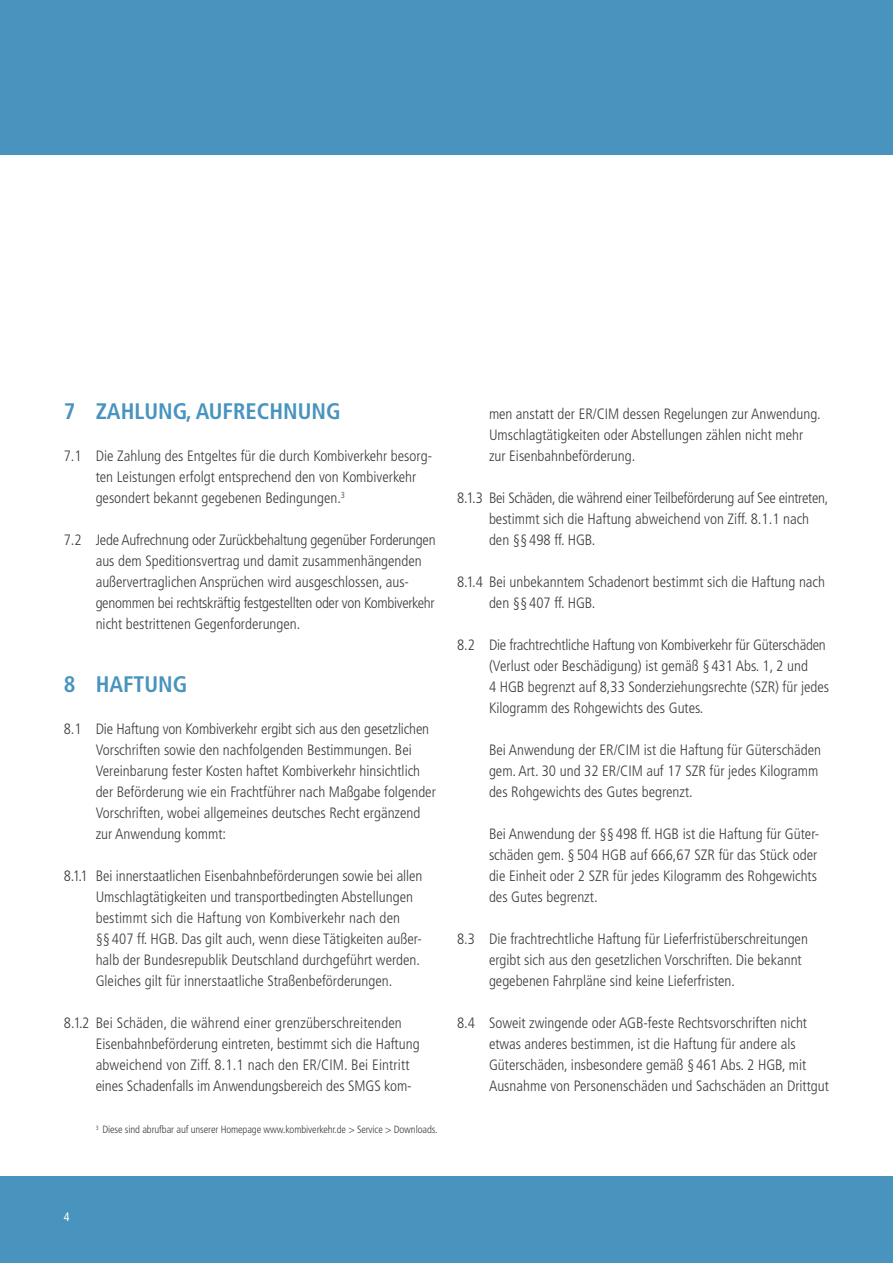
<style>
.page{position:relative;width:893px;height:1263px;background:#fff}
.page>*{position:absolute;margin:0;border:0;box-sizing:border-box;transform-origin:0 0}
.t1{font:700 condensed 22.5px "Frutiger";color:#4894bf}
.t2{font:300 condensed 15px/21px "Frutiger";color:#3e3e3f}
.t3{font:300 condensed 15px/21px "Frutiger";letter-spacing:-.02em;color:#3e3e3f}
.t4{font:condensed 12px "Frutiger";color:#fff}
.t5{font:300 condensed 10.5px "Frutiger";letter-spacing:-.01em;color:#3e3e3f}
</style>
<div class="page">
<div style="left:0;top:0;width:893px;height:155px;background:#4894bf"></div>
<div style="left:0;top:1176px;width:893px;height:87px;background:#4894bf"></div>
<h1 class="t1" style="left:64px;top:398px;width:278px">7 ZAHLUNG, AUFRECHNUNG</h1>
<p class="t2" style="left:96px;top:445px;width:338px;text-indent:-32px">7.1 Die Zahlung des Entgeltes für die durch Kombiverkehr besorg&shy;ten Leistungen erfolgt entsprechend den von Kombiverkehr gesondert bekannt gegebenen Bedingungen.<sup>3</sup></p>
<p class="t2" style="left:96px;top:529px;width:341px;text-indent:-32px">7.2 Jede Aufrechnung oder Zurückbehaltung gegenüber Forderungen aus dem Speditionsvertrag und damit zusammenhängenden außervertraglichen Ansprüchen wird ausgeschlossen, aus&shy;genommen bei rechtskräftig festgestellten oder von Kombiverkehr nicht bestrittenen Gegenforderungen.</p>
<h1 class="t1" style="left:64px;top:671px;width:125px">8 HAFTUNG</h1>
<p class="t2" style="left:96px;top:718px;width:342px;text-indent:-32px">8.1 Die Haftung von Kombiverkehr ergibt sich aus den gesetzlichen Vorschriften sowie den nachfolgenden Bestimmungen. Bei Vereinbarung fester Kosten haftet Kombiverkehr hinsichtlich der Beförderung wie ein Frachtführer nach Maßgabe folgender Vorschriften, wobei allgemeines deutsches Recht ergänzend zur Anwendung kommt:</p>
<p class="t2" style="left:96px;top:865px;width:328px;text-indent:-32px">8.1.1 Bei innerstaatlichen Eisenbahnbeförderungen sowie bei allen Umschlagtätigkeiten und transportbedingten Abstellungen bestimmt sich die Haftung von Kombiverkehr nach den<br>§§ 407 ff. HGB. Das gilt auch, wenn diese Tätigkeiten außer&shy;halb der Bundesrepublik Deutschland durchgeführt werden.<br>Gleiches gilt für innerstaatliche Straßenbeförderungen.</p>
<p class="t2" style="left:96px;top:1012px;width:325px;text-indent:-32px">8.1.2 Bei Schäden, die während einer grenzüberschreitenden Eisenbahnbeförderung eintreten, bestimmt sich die Haftung abweichend von Ziff. 8.1.1 nach den ER/CIM. Bei Eintritt eines Schadenfalls im Anwendungsbereich des SMGS kom-</p>
<p class="t5" style="left:96px;top:1124px;width:343px"><sup>3</sup> Diese sind abrufbar auf unserer Homepage www.kombiverkehr.de &gt; Service &gt; Downloads.</p>
<p class="t2" style="left:489px;top:403px;width:333px">men anstatt der ER/CIM dessen Regelungen zur Anwendung.<br>Umschlagtätigkeiten oder Abstellungen zählen nicht mehr zur Eisenbahnbeförderung.</p>
<p class="t3" style="left:489px;top:487px;width:341px;text-indent:-32px">8.1.3 Bei Schäden, die während einer Teilbeförderung auf See eintreten, bestimmt sich die Haftung abweichend von Ziff. 8.1.1 nach den §§ 498 ff. HGB.</p>
<p class="t2" style="left:489px;top:571px;width:338px;text-indent:-32px">8.1.4 Bei unbekanntem Schadenort bestimmt sich die Haftung nach den §§ 407 ff. HGB.</p>
<p class="t2" style="left:489px;top:634px;width:342px;text-indent:-32px">8.2 Die frachtrechtliche Haftung von Kombiverkehr für Güterschäden (Verlust oder Beschädigung) ist gemäß § 431 Abs. 1, 2 und<br>4 HGB begrenzt auf 8,33 Sonderziehungsrechte (SZR) für jedes Kilogramm des Rohgewichts des Gutes.</p>
<p class="t2" style="left:489px;top:739px;width:334px">Bei Anwendung der ER/CIM ist die Haftung für Güterschäden gem. Art. 30 und 32 ER/CIM auf 17 SZR für jedes Kilogramm des Rohgewichts des Gutes begrenzt.</p>
<p class="t2" style="left:489px;top:823px;width:332px">Bei Anwendung der §§ 498 ff. HGB ist die Haftung für Güter&shy;schäden gem. § 504 HGB auf 666,67 SZR für das Stück oder die Einheit oder 2 SZR für jedes Kilogramm des Rohgewichts des Gutes begrenzt.</p>
<p class="t2" style="left:489px;top:928px;width:320px;text-indent:-32px">8.3 Die frachtrechtliche Haftung für Lieferfristüberschreitungen ergibt sich aus den gesetzlichen Vorschriften. Die bekannt gegebenen Fahrpläne sind keine Lieferfristen.</p>
<p class="t2" style="left:489px;top:1012px;width:342px;text-indent:-32px">8.4 Soweit zwingende oder AGB-feste Rechtsvorschriften nicht etwas anderes bestimmen, ist die Haftung für andere als Güterschäden, insbesondere gemäß § 461 Abs. 2 HGB, mit Ausnahme von Personenschäden und Sachschäden an Drittgut</p>
<p class="t4" style="left:64px;top:1210px;width:7px">4</p>
</div>
